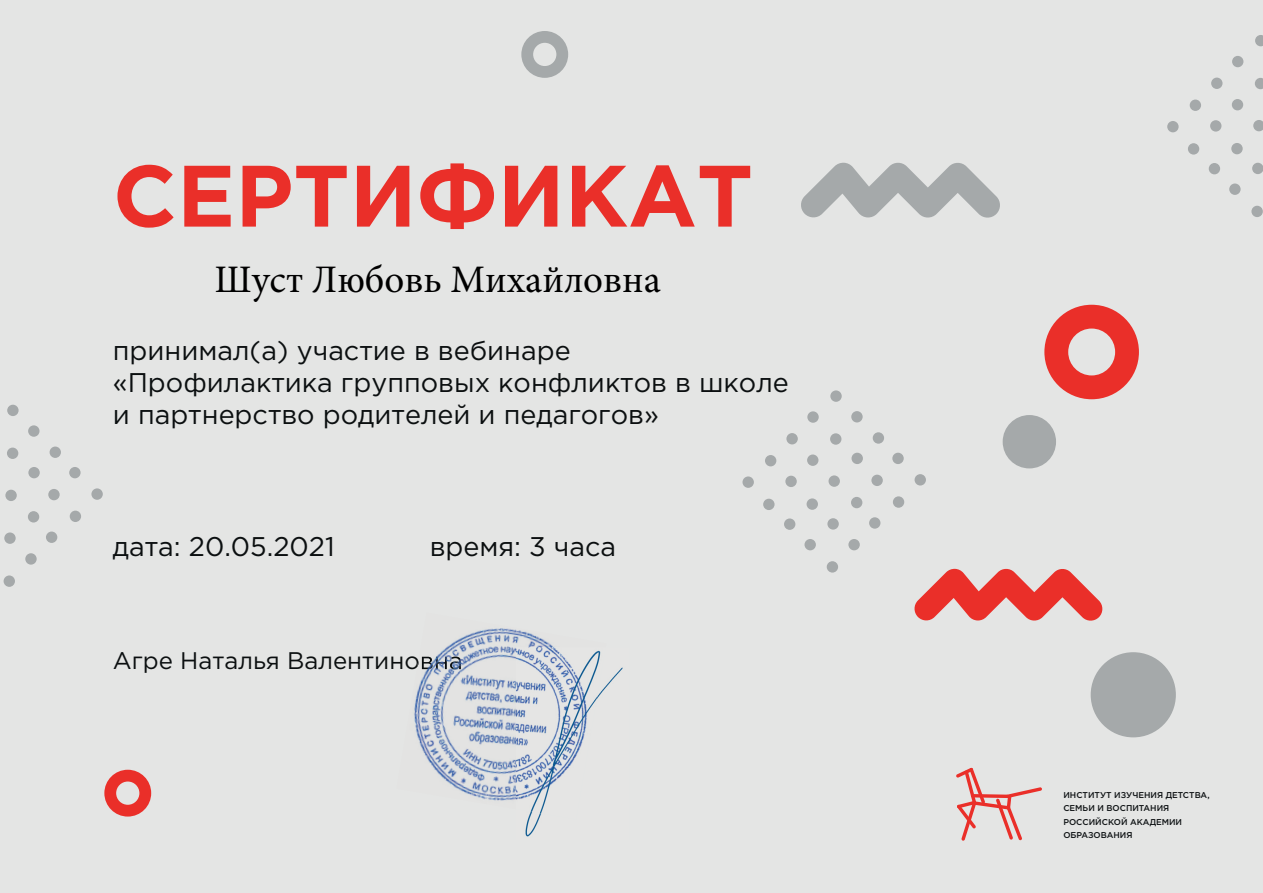
<style>
.page{position:relative;width:1263px;height:893px;background:#e4e5e4}
.page>*{position:absolute;margin:0;border:0;box-sizing:border-box;transform-origin:0 0}
.t1{font:700 86.85px "Gotham Pro";color:#ea2f29}
.t2{font:39px "Minion Pro";color:#000}
.t3{font:27px/32.4px "Gotham Pro";color:#0b0f10}
.t4{font:24px "Gotham Pro";color:#0b0f10}
.t5{font:500 8.4px/13.2px "Gotham Pro";color:#0e1214}
</style>
<div class="page">
<svg style="left:1044px;top:305px;width:95px;height:94px"></svg>
<div style="left:1091px;top:652px;width:85px;height:85px;background:#a5a9aa;border-radius:50%"></div>
<div style="left:1003px;top:415px;width:53px;height:53px;background:#a5a9aa;border-radius:50%"></div>
<svg style="left:914px;top:568px;width:189px;height:53px"></svg>
<svg style="left:1255px;top:35px;width:8px;height:11px"></svg>
<div style="left:1232px;top:56px;width:11px;height:11px;background:#a5a9aa;border-radius:50%"></div>
<svg style="left:1255px;top:78px;width:8px;height:11px"></svg>
<div style="left:1211px;top:78px;width:11px;height:11px;background:#a5a9aa;border-radius:50%"></div>
<div style="left:1190px;top:100px;width:11px;height:11px;background:#a5a9aa;border-radius:50%"></div>
<div style="left:1232px;top:99px;width:11px;height:11px;background:#a5a9aa;border-radius:50%"></div>
<svg style="left:1253px;top:120px;width:10px;height:11px"></svg>
<div style="left:1210px;top:120px;width:11px;height:12px;background:#a5a9aa;border-radius:50%"></div>
<div style="left:1167px;top:121px;width:11px;height:11px;background:#a5a9aa;border-radius:50%"></div>
<div style="left:1231px;top:143px;width:12px;height:11px;background:#a5a9aa;border-radius:50%"></div>
<div style="left:1188px;top:143px;width:11px;height:12px;background:#a5a9aa;border-radius:50%"></div>
<div style="left:1252px;top:163px;width:11px;height:11px;background:#a5a9aa;border-radius:50%"></div>
<div style="left:1209px;top:163px;width:11px;height:11px;background:#a5a9aa;border-radius:50%"></div>
<div style="left:1229px;top:184px;width:11px;height:11px;background:#a5a9aa;border-radius:50%"></div>
<div style="left:1251px;top:206px;width:12px;height:11px;background:#a5a9aa;border-radius:50%"></div>
<div style="left:7px;top:405px;width:12px;height:11px;background:#a5a9aa;border-radius:50%"></div>
<div style="left:28px;top:425px;width:12px;height:12px;background:#a5a9aa;border-radius:50%"></div>
<div style="left:7px;top:448px;width:11px;height:11px;background:#a5a9aa;border-radius:50%"></div>
<div style="left:50px;top:447px;width:11px;height:11px;background:#a5a9aa;border-radius:50%"></div>
<div style="left:28px;top:467px;width:12px;height:11px;background:#a5a9aa;border-radius:50%"></div>
<div style="left:69px;top:467px;width:12px;height:11px;background:#a5a9aa;border-radius:50%"></div>
<div style="left:48px;top:489px;width:12px;height:11px;background:#a5a9aa;border-radius:50%"></div>
<div style="left:5px;top:490px;width:12px;height:11px;background:#a5a9aa;border-radius:50%"></div>
<div style="left:91px;top:488px;width:12px;height:12px;background:#a5a9aa;border-radius:50%"></div>
<div style="left:70px;top:511px;width:11px;height:11px;background:#a5a9aa;border-radius:50%"></div>
<div style="left:28px;top:511px;width:11px;height:11px;background:#a5a9aa;border-radius:50%"></div>
<div style="left:4px;top:532px;width:12px;height:12px;background:#a5a9aa;border-radius:50%"></div>
<div style="left:46px;top:532px;width:11px;height:11px;background:#a5a9aa;border-radius:50%"></div>
<div style="left:25px;top:553px;width:12px;height:12px;background:#a5a9aa;border-radius:50%"></div>
<div style="left:4px;top:575px;width:11px;height:12px;background:#a5a9aa;border-radius:50%"></div>
<svg style="left:801px;top:162px;width:199px;height:56px"></svg>
<svg style="left:521px;top:31px;width:47px;height:47px"></svg>
<svg style="left:104px;top:770px;width:47px;height:46px"></svg>
<div style="left:830px;top:390px;width:12px;height:12px;background:#a5a9aa;border-radius:50%"></div>
<div style="left:807px;top:411px;width:12px;height:12px;background:#a5a9aa;border-radius:50%"></div>
<div style="left:851px;top:411px;width:12px;height:11px;background:#a5a9aa;border-radius:50%"></div>
<div style="left:830px;top:433px;width:11px;height:12px;background:#a5a9aa;border-radius:50%"></div>
<div style="left:873px;top:432px;width:11px;height:12px;background:#a5a9aa;border-radius:50%"></div>
<div style="left:786px;top:433px;width:12px;height:11px;background:#a5a9aa;border-radius:50%"></div>
<div style="left:765px;top:455px;width:11px;height:11px;background:#a5a9aa;border-radius:50%"></div>
<div style="left:807px;top:454px;width:11px;height:12px;background:#a5a9aa;border-radius:50%"></div>
<div style="left:851px;top:453px;width:12px;height:11px;background:#a5a9aa;border-radius:50%"></div>
<div style="left:892px;top:453px;width:12px;height:11px;background:#a5a9aa;border-radius:50%"></div>
<div style="left:871px;top:475px;width:12px;height:11px;background:#a5a9aa;border-radius:50%"></div>
<div style="left:828px;top:475px;width:12px;height:12px;background:#a5a9aa;border-radius:50%"></div>
<div style="left:785px;top:476px;width:12px;height:11px;background:#a5a9aa;border-radius:50%"></div>
<div style="left:742px;top:476px;width:12px;height:12px;background:#a5a9aa;border-radius:50%"></div>
<div style="left:914px;top:474px;width:12px;height:11px;background:#a5a9aa;border-radius:50%"></div>
<div style="left:893px;top:496px;width:11px;height:12px;background:#a5a9aa;border-radius:50%"></div>
<div style="left:851px;top:497px;width:11px;height:11px;background:#a5a9aa;border-radius:50%"></div>
<div style="left:806px;top:498px;width:12px;height:12px;background:#a5a9aa;border-radius:50%"></div>
<div style="left:763px;top:499px;width:11px;height:11px;background:#a5a9aa;border-radius:50%"></div>
<div style="left:827px;top:518px;width:12px;height:12px;background:#a5a9aa;border-radius:50%"></div>
<div style="left:784px;top:518px;width:11px;height:12px;background:#a5a9aa;border-radius:50%"></div>
<div style="left:869px;top:517px;width:11px;height:12px;background:#a5a9aa;border-radius:50%"></div>
<div style="left:848px;top:539px;width:12px;height:11px;background:#a5a9aa;border-radius:50%"></div>
<div style="left:804px;top:539px;width:12px;height:11px;background:#a5a9aa;border-radius:50%"></div>
<div style="left:827px;top:561px;width:11px;height:12px;background:#a5a9aa;border-radius:50%"></div>
<svg style="left:956px;top:768px;width:86px;height:73px"></svg>
<img style="left:414px;top:628px;width:140px;height:173px">
<img style="left:416px;top:652px;width:45px;height:21px">
<img style="left:525px;top:667px;width:98px;height:170px">
<img style="left:516px;top:647px;width:90px;height:172px">
<h1 class="t1" style="left:113px;top:146px;width:642px">СЕРТИФИКАТ</h1>
<h2 class="t2" style="left:214px;top:253px;width:448px">Шуст Любовь Михайловна</h2>
<p class="t3" style="left:113px;top:334px;width:677px">принимал(а) участие в вебинаре «Профилактика групповых конфликтов в школе и партнерство родителей и педагогов»</p>
<p class="t3" style="left:113px;top:530px;width:223px">дата: 20.05.2021</p>
<p class="t3" style="left:430px;top:530px;width:188px">время: 3 часа</p>
<p class="t4" style="left:113px;top:647px;width:351px">Агре Наталья Валентиновна</p>
<p class="t5" style="left:1063px;top:788px;width:148px">ИНСТИТУТ ИЗУЧЕНИЯ ДЕТСТВА,<br>СЕМЬИ И ВОСПИТАНИЯ<br>РОССИЙСКОЙ АКАДЕМИИ<br>ОБРАЗОВАНИЯ</p>
</div>
